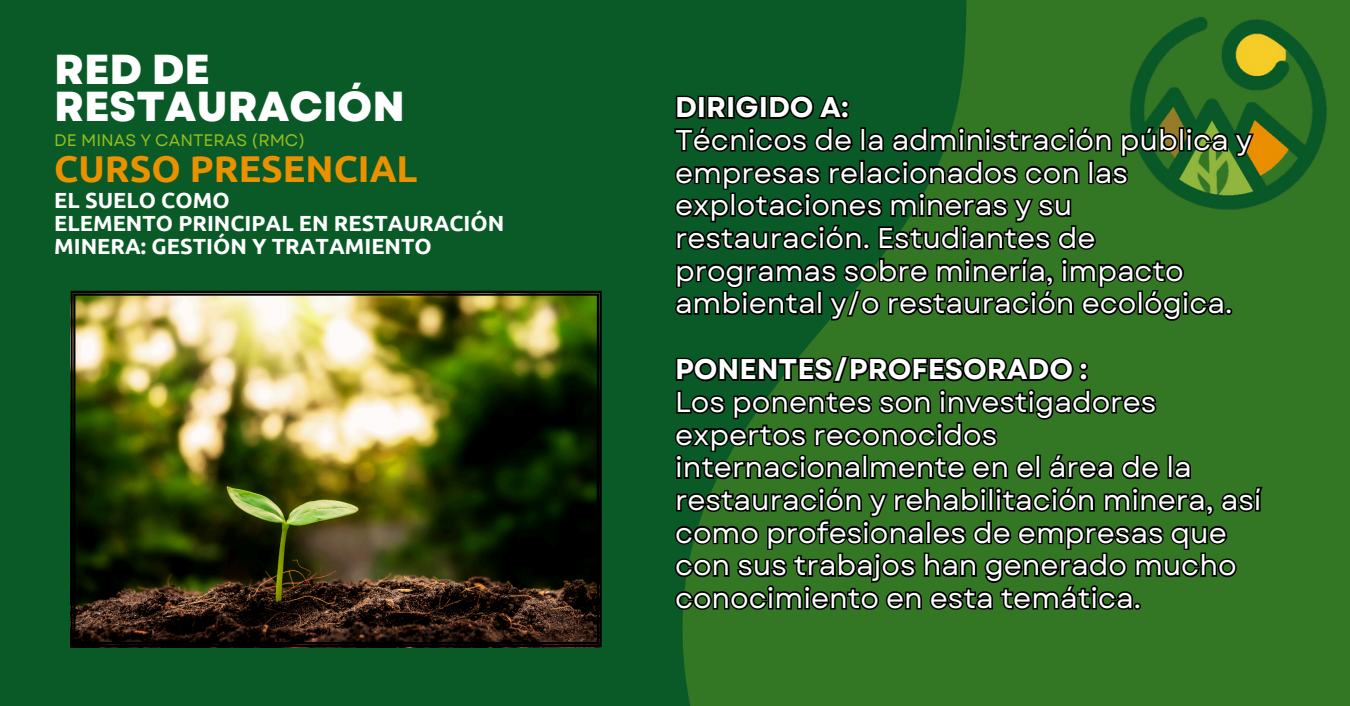
<style>
.page{position:relative;width:1350px;height:706px;background:#fff}
.page>*{position:absolute;margin:0;border:0;box-sizing:border-box;transform-origin:0 0}
.t1{font:800 41.85px/37.7px "Garet";color:#fff}
.t2{font:700 37.35px "Ubuntu";color:#ea9100}
.t3{font:28.5px/32.7px "Garet";color:#fff}
.t4{font:700 21.9px/23.1px "Ubuntu";color:#fff}
.t5{font:16.65px "Garet";color:#96be1e}
.s1{font-weight:700}
</style>
<div class="page">
<div style="left:0;top:0;width:1350px;height:705px;background:#0a5a28"></div>
<svg style="left:682px;top:0;width:668px;height:705px;fill:#337725"></svg>
<img style="left:1127px;top:18px;width:200px;height:194px">
<img style="left:71px;top:291px;width:531px;height:355px">
<svg style="left:674px;top:93px;width:582px;height:230px"></svg>
<svg style="left:674px;top:354px;width:591px;height:258px"></svg>
<h2 class="t1" style="left:54px;top:50px;width:352px">RED DE<br>RESTAURACIÓN</h2>
<h1 class="t5" style="left:54px;top:128px;width:253px">DE MINAS Y CANTERAS (RMC)</h1>
<h2 class="t2" style="left:54px;top:147px;width:365px">CURSO PRESENCIAL</h2>
<h2 class="t4" style="left:54px;top:188px;width:452px">EL SUELO COMO<br>ELEMENTO PRINCIPAL EN RESTAURACIÓN<br>MINERA: GESTIÓN Y TRATAMIENTO</h2>
<p class="t3" style="left:675px;top:91px;width:578px"><span class="s1">DIRIGIDO A:<br></span>Técnicos de la administración pública y empresas relacionados con las explotaciones mineras y su restauración. Estudiantes de programas sobre minería, impacto ambiental y/o restauración ecológica.</p>
<h3 class="t3" style="left:675px;top:353px;width:588px"><span class="s1">PONENTES/PROFESORADO :<br></span>Los ponentes son investigadores expertos reconocidos internacionalmente en el área de la restauración y rehabilitación minera, así como profesionales de empresas que con sus trabajos han generado mucho conocimiento en esta temática.</h3>
</div>
